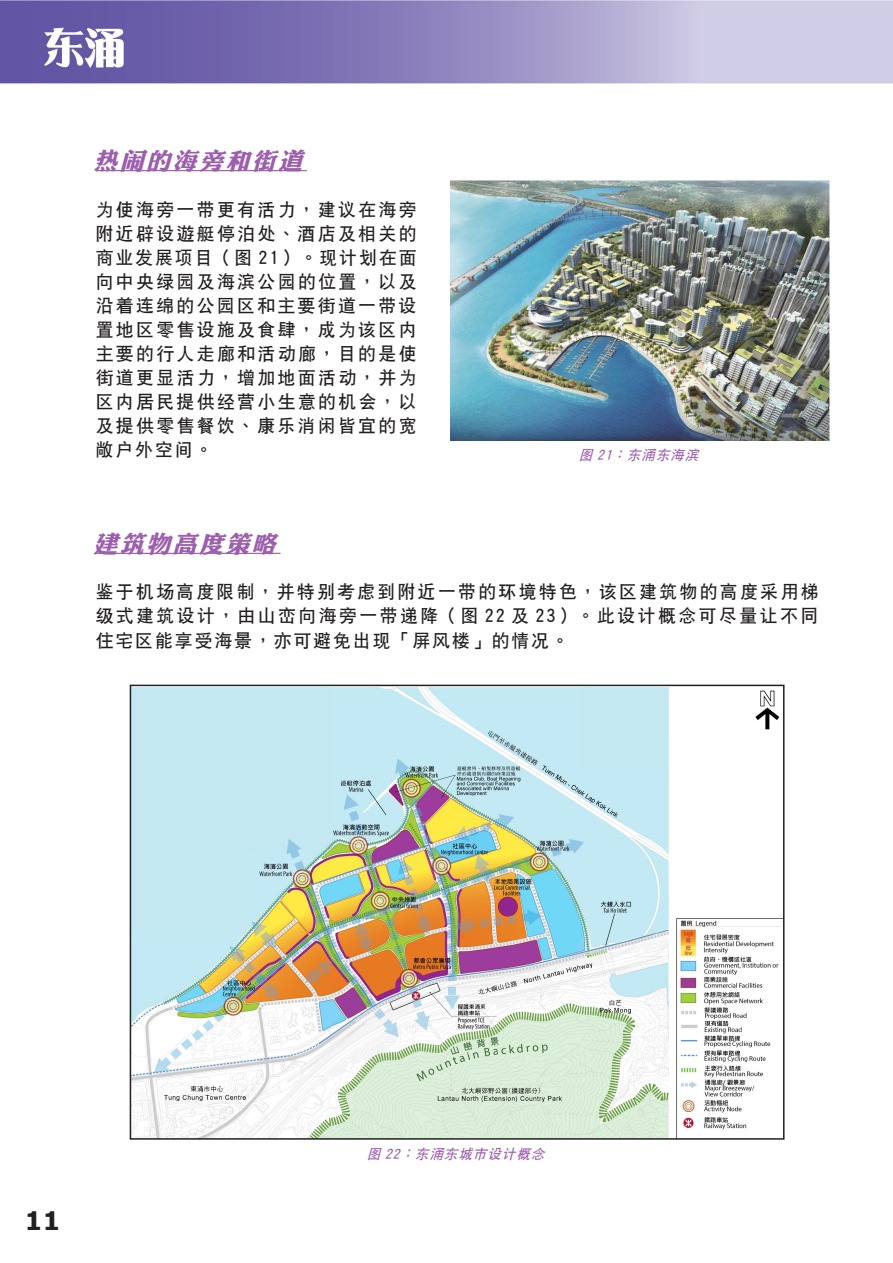
<style>
.page{position:relative;width:893px;height:1263px;background:#fff}
.page>*{position:absolute;margin:0;border:0;box-sizing:border-box;transform-origin:0 0}
.t1{font:700 25.5px "Verdana";color:#231f20}
.Sub_Sub_Title_sc{font:italic 24px "DF Li Jin Hei W8 GB5";color:#9c5ead}
.text_sc{font:18px/24px "DF Hei W7 GB5";letter-spacing:.125em;color:#231f20;text-align:justify}
.cap_sc{font:italic 13.5px "DF Hei W7 GB5";color:#9c5ead}
</style>
<div class="page">
<img style="left:0;top:0;width:893px;height:84px">
<img style="left:451px;top:181px;width:378px;height:259px">
<img style="left:133px;top:688px;width:648px;height:449px">
<div style="left:130px;top:685px;width:654px;height:455px;border:2px solid #231f20"></div>
<hr style="left:96px;top:170px;width:211px;height:1px;background:#9c5ead">
<hr style="left:96px;top:553px;width:184px;height:1px;background:#9c5ead">
<p class="Sub_Sub_Title_sc" style="left:94px;top:149px;width:217px">熱鬧的海旁和街道</p>
<p class="text_sc" style="left:96px;top:197px;width:323px">為使海旁一帶更有活力，建議在海旁附近闢設遊艇停泊處、酒店及相關的商業發展項目（圖 21）。現計劃在面向中央綠園及海濱公園的位置，以及沿着連綿的公園區和主要街道一帶設置地區零售設施及食肆，成為該區內主要的行人走廊和活動廊，目的是使街道更顯活力，增加地面活動，並為區內居民提供經營小生意的機會，以及提供零售餐飲、康樂消閒皆宜的寬敞戶外空間。</p>
<p class="cap_sc" style="left:579px;top:448px;width:125px">圖 21：東涌東海濱</p>
<p class="Sub_Sub_Title_sc" style="left:94px;top:531px;width:190px">建築物高度策略</p>
<p class="text_sc" style="left:96px;top:580px;width:724px">鑑於機場高度限制，並特別考慮到附近一帶的環境特色，該區建築物的高度採用梯級式建築設計，由山巒向海旁一帶遞降（圖 22 及 23）。此設計概念可盡量讓不同住宅區能享受海景，亦可避免出現「屏風樓」的情況。</p>
<h1 class="t1" style="left:24px;top:1202px;width:38px">11</h1>
<p class="cap_sc" style="left:367px;top:1147px;width:183px">圖 22：東涌東城市設計概念</p>
</div>
